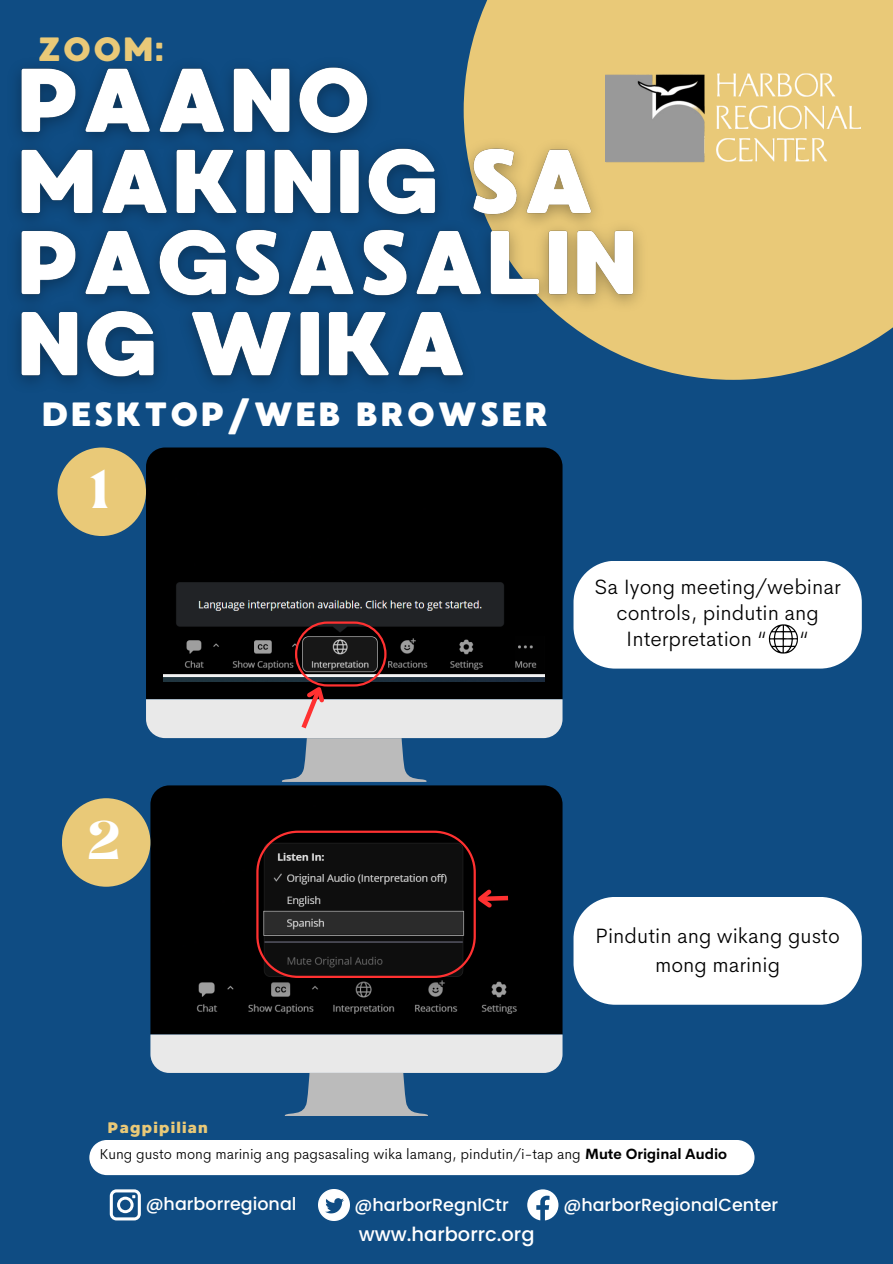
<style>
.page{position:relative;width:893px;height:1264px;background:#fff}
.page>*{position:absolute;margin:0;border:0;box-sizing:border-box;transform-origin:0 0}
.t1{font:43.35px "Brasika Display";color:#fff}
.t2{font:33.6px "MADE Waffle Soft";letter-spacing:.07em;color:#fff}
.t3{font:33.6px "MADE Waffle Soft";color:#e9c978}
.t4{font:300 21px/29.2px "Cerebri Sans";color:#000;text-align:center}
.t5{font:500 19.35px "Poppins";color:#fff}
.t6{font:500 17.55px "Poppins";color:#fff}
.t7{font:15.3px "MADE Waffle Soft";letter-spacing:.07em;color:#e9c978}
.t8{font:300 14.55px "Cerebri Sans";color:#000}
.s1{font-weight:700}
</style>
<div class="page">
<div style="left:0;top:0;width:892px;height:1263px;background:#0f4c83"></div>
<div style="left:573px;top:896px;width:288px;height:108px;background:#fff;border-radius:42px"></div>
<div style="left:573px;top:561px;width:288px;height:107px;background:#fff;border-radius:42px"></div>
<div style="left:150px;top:785px;width:412px;height:249px;background:#000"></div>
<svg style="left:150px;top:1034px;width:412px;height:82px"></svg>
<div style="left:168px;top:805px;width:376px;height:211px;background:#000"></div>
<div style="left:146px;top:447px;width:416px;height:174px;background:#000"></div>
<img style="left:163px;top:467px;width:381px;height:154px">
<div style="left:62px;top:798px;width:88px;height:88px;background:#e9c978;border-radius:50%"></div>
<div style="left:57px;top:447px;width:89px;height:89px;background:#e9c978;border-radius:50%"></div>
<svg style="left:768px;top:624px;width:30px;height:29px"></svg>
<svg style="left:146px;top:621px;width:416px;height:160px"></svg>
<svg style="left:256px;top:830px;width:256px;height:148px;background:#1f1616"></svg>
<div style="left:463px;top:0;width:429px;height:380px;background:#e9c978"></div>
<img style="left:667px;top:73px;width:193px;height:90px">
<img style="left:16px;top:45px;width:651px;height:340px">
<div style="left:89px;top:1140px;width:665px;height:35px;background:#fff"></div>
<svg style="left:110px;top:1189px;width:31px;height:31px"></svg>
<img style="left:318px;top:1189px;width:31px;height:31px">
<svg style="left:527px;top:1189px;width:31px;height:31px"></svg>
<h2 class="t3" style="left:38px;top:29px;width:128px">ZOOM:</h2>
<h4 class="t2" style="left:42px;top:394px;width:507px">DESKTOP/WEB BROWSER</h4>
<h6 class="t1" style="left:89px;top:456px;width:21px">1</h6>
<h4 class="t1" style="left:86px;top:806px;width:36px">2</h4>
<p class="t7" style="left:108px;top:1118px;width:102px">Pagpipilian</p>
<p class="t4" style="left:594px;top:572px;width:248px">Sa Iyong meeting/webinar</p>
<p class="t4" style="left:616px;top:598px;width:204px">controls, pindutin ang</p>
<p class="t4" style="left:626px;top:624px;width:142px">Interpretation “</p>
<p class="t4" style="left:799px;top:624px;width:11px">“</p>
<h2 class="t4" style="left:595px;top:921px;width:246px">Pindutin ang wikang gusto mong marinig</h2>
<p class="t8" style="left:99px;top:1143px;width:629px">Kung gusto mong marinig ang pagsasaling wika lamang, pindutin/i-tap ang <span class="s1">Mute Original Audio</span></p>
<p class="t6" style="left:146px;top:1191px;width:152px">@harborregional</p>
<h5 class="t6" style="left:354px;top:1192px;width:156px">@harborRegnlCtr</h5>
<p class="t6" style="left:563px;top:1192px;width:216px">@harborRegionalCenter</p>
<h5 class="t5" style="left:359px;top:1220px;width:177px">www.harborrc.org</h5>
</div>
